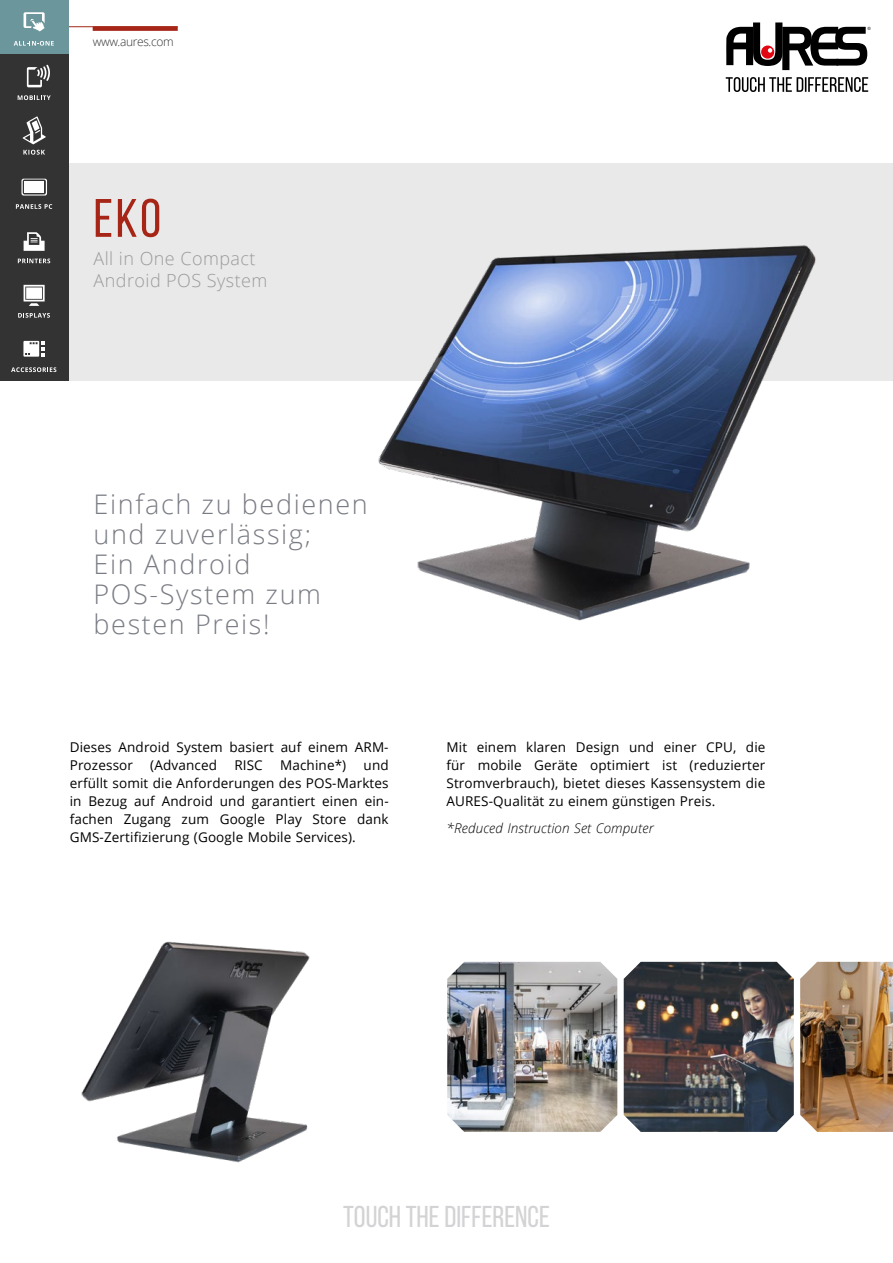
<style>
.page{position:relative;width:893px;height:1263px;background:#fff}
.page>*{position:absolute;margin:0;border:0;box-sizing:border-box;transform-origin:0 0}
.t1{font:54px "Bebas Neue";color:#a62517}
.t2{font:30.15px "Bebas Neue";color:#d3d3d6}
.t3{font:300 27px/30px "Open Sans";letter-spacing:.06em;color:#797c83}
.t4{font:300 18px/21.6px "Open Sans";letter-spacing:.025em;color:#9c9b9b}
.t5{font:13.5px/18px "Open Sans";letter-spacing:.01em;color:#000;text-align:justify}
.t6{font:italic 300 13.5px "Open Sans";letter-spacing:.01em;color:#000}
.t7{font:300 12px "Open Sans";letter-spacing:-.03em;color:#333}
</style>
<div class="page">
<div style="left:38px;top:163px;width:855px;height:218px;background:#e9e9e9"></div>
<svg style="left:726px;top:22px;width:145px;height:48px"></svg>
<svg style="left:726px;top:77px;width:142px;height:15px"></svg>
<div style="left:93px;top:26px;width:85px;height:5px;background:#a62617"></div>
<hr style="left:0;top:26px;width:178px;height:1px;background:#a62617">
<div style="left:0;top:0;width:69px;height:54px;background:#6b969b"></div>
<div style="left:0;top:109px;width:69px;height:54px;background:#333"></div>
<div style="left:0;top:163px;width:69px;height:55px;background:#333"></div>
<div style="left:0;top:218px;width:69px;height:54px;background:#333"></div>
<div style="left:0;top:272px;width:69px;height:54px;background:#333"></div>
<div style="left:0;top:326px;width:69px;height:55px;background:#333"></div>
<div style="left:0;top:54px;width:69px;height:55px;background:#333"></div>
<svg style="left:24px;top:12px;width:21px;height:19px"></svg>
<svg style="left:14px;top:41px;width:40px;height:5px"></svg>
<svg style="left:18px;top:95px;width:33px;height:5px"></svg>
<svg style="left:16px;top:204px;width:36px;height:5px"></svg>
<svg style="left:18px;top:313px;width:32px;height:5px"></svg>
<svg style="left:11px;top:367px;width:45px;height:5px"></svg>
<svg style="left:18px;top:259px;width:32px;height:4px"></svg>
<svg style="left:24px;top:232px;width:21px;height:19px"></svg>
<svg style="left:24px;top:285px;width:21px;height:21px"></svg>
<svg style="left:21px;top:179px;width:26px;height:17px"></svg>
<div style="left:24px;top:181px;width:20px;height:12px;background:#fff"></div>
<svg style="left:27px;top:65px;width:23px;height:22px"></svg>
<svg style="left:23px;top:341px;width:22px;height:16px"></svg>
<svg style="left:23px;top:150px;width:22px;height:5px"></svg>
<svg style="left:23px;top:116px;width:23px;height:28px"></svg>
<img style="left:624px;top:962px;width:170px;height:170px">
<img style="left:447px;top:962px;width:170px;height:170px">
<img style="left:800px;top:962px;width:93px;height:170px">
<img style="left:378px;top:245px;width:438px;height:376px">
<img style="left:81px;top:941px;width:229px;height:222px">
<p class="t7" style="left:93px;top:34px;width:83px">www.aures.com</p>
<h1 class="t1" style="left:94px;top:189px;width:69px">EKO</h1>
<h3 class="t4" style="left:94px;top:248px;width:175px">All in One Compact<br>Android POS System</h3>
<h3 class="t3" style="left:94px;top:488px;width:276px">Einfach zu bedienen und zuverlässig;<br>Ein Android<br>POS-System zum besten Preis!</h3>
<p class="t5" style="left:70px;top:738px;width:320px">Dieses Android System basiert auf einem ARM-<br>Prozessor</p>
<p class="t5" style="left:70px;top:756px;width:320px;text-indent:294px">und erfüllt somit die Anforderungen des POS-Marktes in Bezug auf Android und garantiert einen ein&shy;fachen Zugang zum Google Play Store dank GMS-Zertifizierung (Google Mobile Services).</p>
<p class="t5" style="left:150px;top:756px;width:68px">(Advanced</p>
<p class="t5" style="left:234px;top:756px;width:30px">RISC</p>
<p class="t5" style="left:280px;top:756px;width:68px">Machine*)</p>
<p class="t5" style="left:446px;top:738px;width:320px">Mit einem klaren Design und einer CPU, die für mobile Geräte optimiert ist (reduzierter Stromverbrauch), bietet dieses Kassensystem die AURES-Qualität zu einem günstigen Preis.</p>
<p class="t6" style="left:446px;top:819px;width:209px">*Reduced Instruction Set Computer</p>
<h2 class="t2" style="left:343px;top:1200px;width:208px">TOUCH THE DIFFERENCE</h2>
</div>
